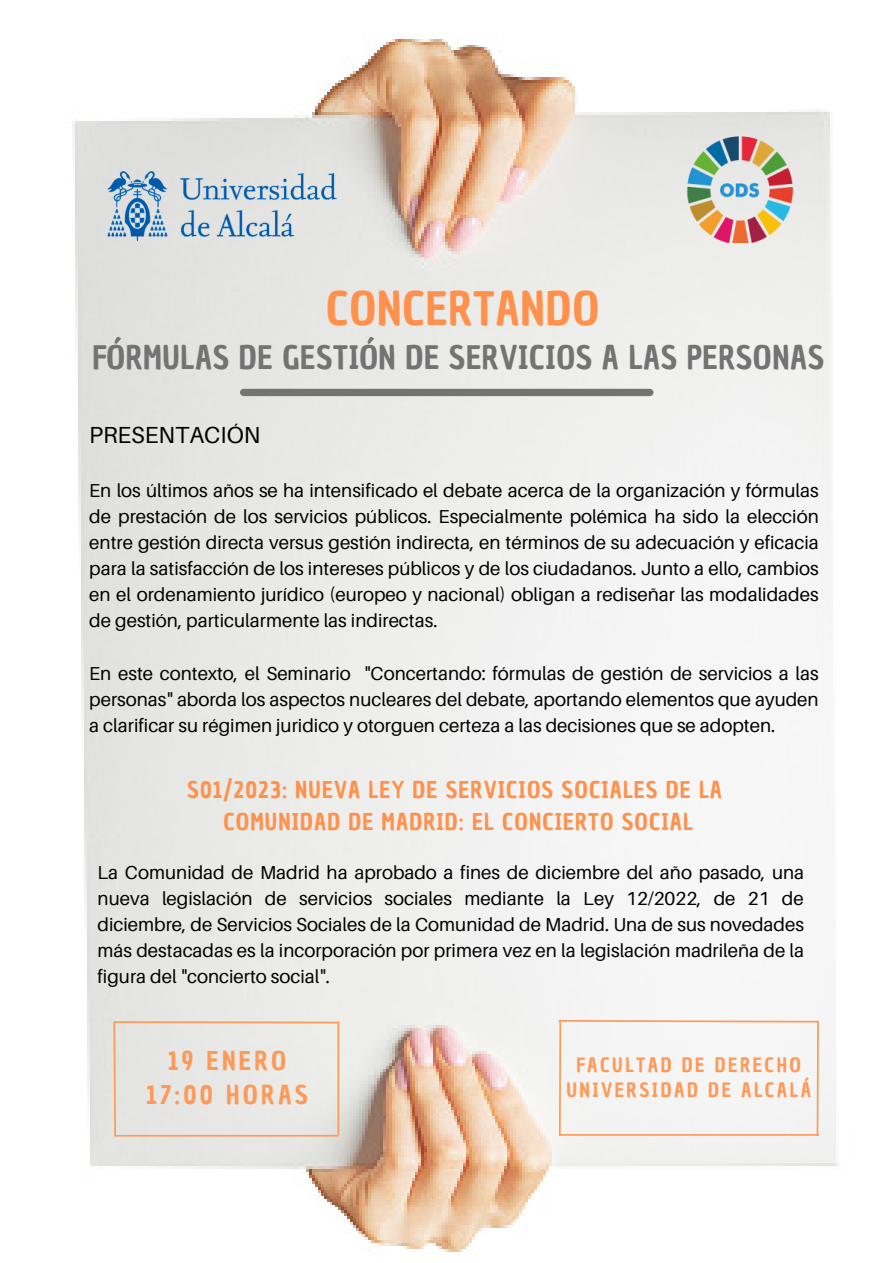
<style>
.page{position:relative;width:893px;height:1263px;background:#fff}
.page>*{position:absolute;margin:0;border:0;box-sizing:border-box;transform-origin:0 0}
.t1{font:45px "Chau Philomene One";letter-spacing:.02em;color:#ff914d}
.t2{font:31.58px "Chau Philomene One";letter-spacing:.02em;color:#737373}
.t3{font:25.28px/34.3px "Chau Philomene One";letter-spacing:.13em;color:#ff9957;text-align:center}
.t4{font:23.25px "Aileron";color:#000}
.t5{font:22.5px/32.1px "Chau Philomene One";letter-spacing:.05em;color:#ff914d;text-align:center}
.t6{font:19.27px/25.9px "Chau Philomene One";letter-spacing:.13em;color:#ff9957;text-align:center}
.t7{font:18.75px/26.1px "Aileron";color:#000;text-align:justify}
</style>
<div class="page">
<img style="left:72px;top:33px;width:767px;height:1222px">
<img style="left:107px;top:171px;width:230px;height:69px">
<div style="left:244px;top:389px;width:406px;height:7px;background:#737373"></div>
<svg style="left:112px;top:1019px;width:229px;height:118px;background:#e8e4df"></svg>
<img style="left:686px;top:135px;width:109px;height:107px">
<div style="left:557px;top:1019px;width:263px;height:118px;background:#f5f4f4"></div>
<h1 class="t1" style="left:326px;top:278px;width:275px">CONCERTANDO</h1>
<h2 class="t2" style="left:92px;top:337px;width:733px">FÓRMULAS DE GESTIÓN DE SERVICIOS A LAS PERSONAS</h2>
<p class="t4" style="left:89px;top:421px;width:173px">PRESENTACIÓN</p>
<p class="t7" style="left:89px;top:477px;width:731px">En los últimos años se ha intensificado el debate acerca de la organización y fórmulas de prestación de los servicios públicos. Especialmente polémica ha sido la elección entre gestión directa versus gestión indirecta, en términos de su adecuación y eficacia para la satisfacción de los intereses públicos y de los ciudadanos. Junto a ello, cambios en el ordenamiento jurídico (europeo y nacional) obligan a rediseñar las modalidades de gestión, particularmente las indirectas.</p>
<p class="t7" style="left:89px;top:659px;width:731px">En este contexto, el Seminario "Concertando: fórmulas de gestión de servicios a las personas" aborda los aspectos nucleares del debate, aportando elementos que ayuden a clarificar su régimen juridico y otorguen certeza a las decisiones que se adopten.</p>
<p class="t5" style="left:187px;top:774px;width:536px">S01/2023: NUEVA LEY DE SERVICIOS SOCIALES DE LA<br>COMUNIDAD DE MADRID: EL CONCIERTO SOCIAL</p>
<p class="t7" style="left:98px;top:859px;width:708px;line-height:25.9px">La Comunidad de Madrid ha aprobado a fines de diciembre del año pasado, una nueva legislación de servicios sociales mediante la Ley 12/2022, de 21 de diciembre, de Servicios Sociales de la Comunidad de Madrid. Una de sus novedades más destacadas es la incorporación por primera vez en la legislación madrileña de la figura del "concierto social".</p>
<h3 class="t3" style="left:146px;top:1044px;width:164px">19 ENERO<br>17:00 HORAS</h3>
<p class="t6" style="left:566px;top:1052px;width:246px">FACULTAD DE DERECHO<br>UNIVERSIDAD DE ALCALÁ</p>
</div>
